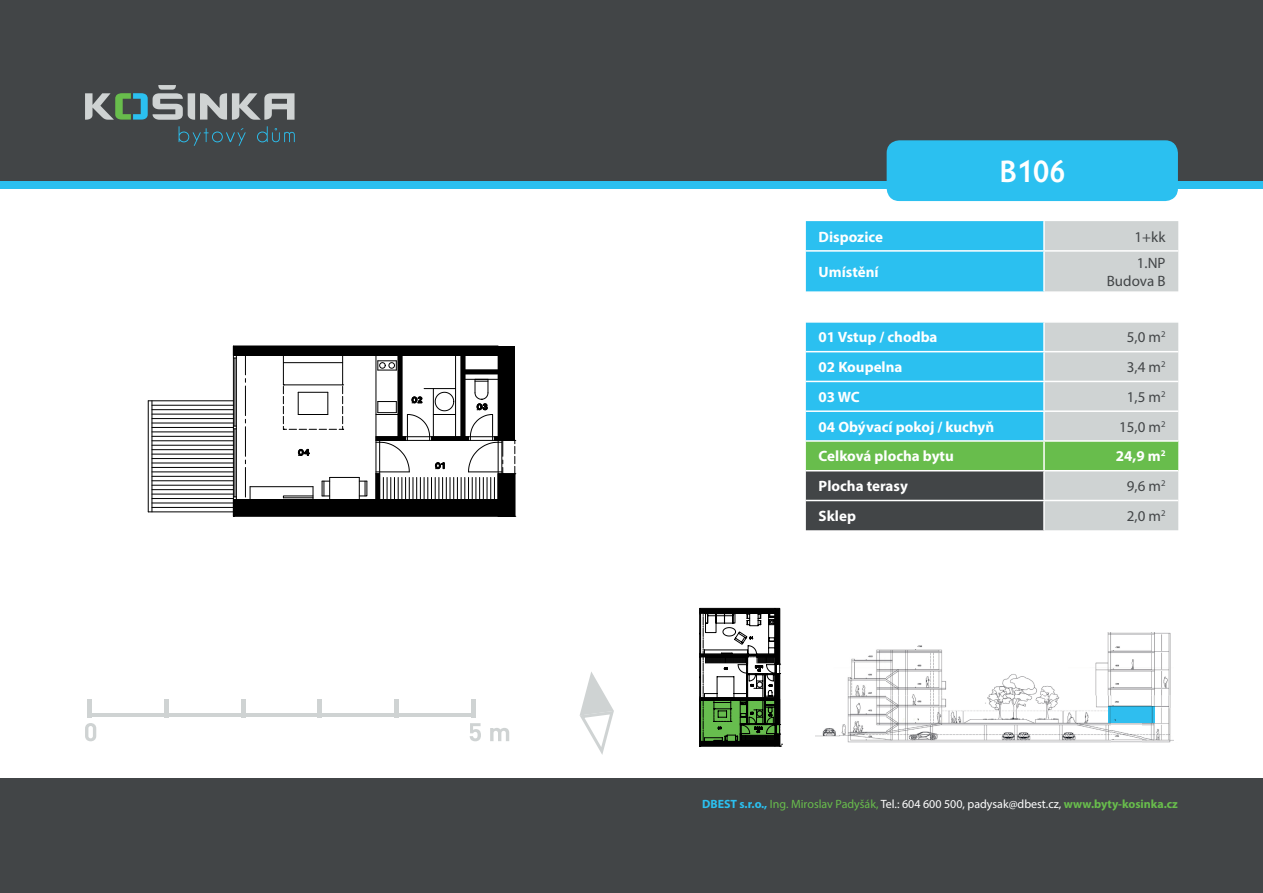
<style>
.page{position:relative;width:1263px;height:893px;background:#fff}
.page>*{position:absolute;margin:0;border:0;box-sizing:border-box;transform-origin:0 0}
.t1{font:700 31.5px "Amor Sans Pro";color:#fff}
.t2{font:700 15px "Myriad Pro";color:#fff}
.t3{font:15px/18px "Myriad Pro";color:#424547;text-align:right}
.t4{font:12px "Myriad Pro";color:#fff}
.s1{font-weight:700;color:#2bc0f0}
.s2{color:#68bd4c}
.s3{font-weight:700;color:#68bd4c}
</style>
<div class="page">
<div style="left:0;top:778px;width:1263px;height:115px;background:#424547"></div>
<div style="left:0;top:21px;width:1263px;height:168px;background:#2bc0f0"></div>
<div style="left:0;top:0;width:1263px;height:181px;background:#424547"></div>
<div style="left:887px;top:140px;width:291px;height:61px;background:#2bc0f0;border-radius:13px"></div>
<svg style="left:179px;top:126px;width:67px;height:20px"></svg>
<svg style="left:257px;top:126px;width:38px;height:16px"></svg>
<svg style="left:85px;top:85px;width:210px;height:35px"></svg>
<svg style="left:579px;top:672px;width:35px;height:83px"></svg>
<img style="left:847px;top:632px;width:324px;height:63px">
<img style="left:815px;top:695px;width:296px;height:48px">
<img style="left:1111px;top:695px;width:60px;height:13px">
<img style="left:1141px;top:708px;width:33px;height:35px">
<img style="left:1111px;top:723px;width:30px;height:20px">
<img style="left:1108px;top:707px;width:46px;height:16px">
<svg style="left:700px;top:608px;width:82px;height:138px"></svg>
<svg style="left:806px;top:221px;width:372px;height:309px;background:#78bcc4"></svg>
<hr style="left:806px;top:250px;width:238px;height:2px;background:#fff">
<hr style="left:1044px;top:250px;width:134px;height:2px;background:#fff">
<hr style="left:806px;top:351px;width:238px;height:1px;background:#fff">
<hr style="left:1044px;top:351px;width:134px;height:1px;background:#fff">
<hr style="left:806px;top:381px;width:238px;height:1px;background:#fff">
<hr style="left:1044px;top:381px;width:134px;height:1px;background:#fff">
<hr style="left:806px;top:410px;width:238px;height:2px;background:#fff">
<hr style="left:1044px;top:410px;width:134px;height:2px;background:#fff">
<hr style="left:806px;top:440px;width:238px;height:2px;background:#fff">
<hr style="left:1044px;top:440px;width:134px;height:2px;background:#fff">
<hr style="left:806px;top:470px;width:238px;height:1px;background:#fff">
<hr style="left:1044px;top:470px;width:134px;height:1px;background:#fff">
<hr style="left:806px;top:500px;width:238px;height:1px;background:#fff">
<hr style="left:1044px;top:500px;width:134px;height:1px;background:#fff">
<hr style="left:805px;top:291px;width:239px;height:2px;background:#fff">
<hr style="left:805px;top:293px;width:2px;height:28px;background:#fff">
<hr style="left:1044px;top:291px;width:135px;height:2px;background:#fff">
<hr style="left:1177px;top:293px;width:2px;height:28px;background:#fff">
<hr style="left:805px;top:321px;width:239px;height:2px;background:#fff">
<hr style="left:1044px;top:321px;width:135px;height:2px;background:#fff">
<hr style="left:1043px;top:221px;width:2px;height:29px;background:#fff">
<hr style="left:1043px;top:252px;width:2px;height:39px;background:#fff">
<hr style="left:1043px;top:293px;width:2px;height:28px;background:#fff">
<hr style="left:1043px;top:323px;width:2px;height:28px;background:#fff">
<hr style="left:1043px;top:352px;width:2px;height:29px;background:#fff">
<hr style="left:1043px;top:382px;width:2px;height:28px;background:#fff">
<hr style="left:1043px;top:412px;width:2px;height:28px;background:#fff">
<hr style="left:1043px;top:442px;width:2px;height:28px;background:#fff">
<hr style="left:1043px;top:471px;width:2px;height:29px;background:#fff">
<hr style="left:1043px;top:501px;width:2px;height:29px;background:#fff">
<hr style="left:87px;top:713px;width:388px;height:4px;background:#cfd3d3">
<hr style="left:87px;top:699px;width:4px;height:18px;background:#cfd3d3">
<hr style="left:164px;top:699px;width:4px;height:18px;background:#cfd3d3">
<hr style="left:241px;top:699px;width:4px;height:18px;background:#cfd3d3">
<hr style="left:318px;top:699px;width:4px;height:18px;background:#cfd3d3">
<hr style="left:395px;top:699px;width:4px;height:18px;background:#cfd3d3">
<hr style="left:472px;top:699px;width:4px;height:18px;background:#cfd3d3">
<svg style="left:85px;top:723px;width:11px;height:18px"></svg>
<svg style="left:470px;top:723px;width:11px;height:18px"></svg>
<svg style="left:490px;top:728px;width:19px;height:13px"></svg>
<div style="left:233px;top:500px;width:265px;height:16px;background:#000"></div>
<div style="left:233px;top:346px;width:265px;height:9px;background:#000"></div>
<div style="left:498px;top:346px;width:17px;height:94px;background:#000"></div>
<div style="left:498px;top:474px;width:17px;height:42px;background:#000"></div>
<hr style="left:148px;top:512px;width:85px;height:1px;background:#000">
<hr style="left:152px;top:507px;width:81px;height:1px;background:#000">
<hr style="left:152px;top:503px;width:81px;height:1px;background:#000">
<hr style="left:152px;top:498px;width:81px;height:1px;background:#000">
<hr style="left:152px;top:494px;width:81px;height:1px;background:#000">
<hr style="left:152px;top:489px;width:81px;height:1px;background:#000">
<hr style="left:152px;top:485px;width:81px;height:1px;background:#000">
<hr style="left:152px;top:480px;width:81px;height:1px;background:#000">
<hr style="left:152px;top:476px;width:81px;height:1px;background:#000">
<hr style="left:152px;top:472px;width:81px;height:1px;background:#000">
<hr style="left:152px;top:467px;width:81px;height:1px;background:#000">
<hr style="left:152px;top:463px;width:81px;height:1px;background:#000">
<hr style="left:152px;top:458px;width:81px;height:1px;background:#000">
<hr style="left:152px;top:454px;width:81px;height:1px;background:#000">
<hr style="left:152px;top:449px;width:81px;height:1px;background:#000">
<hr style="left:152px;top:445px;width:81px;height:1px;background:#000">
<hr style="left:152px;top:440px;width:81px;height:1px;background:#000">
<hr style="left:152px;top:436px;width:81px;height:1px;background:#000">
<hr style="left:152px;top:432px;width:81px;height:1px;background:#000">
<hr style="left:152px;top:427px;width:81px;height:1px;background:#000">
<hr style="left:152px;top:423px;width:81px;height:1px;background:#000">
<hr style="left:152px;top:418px;width:81px;height:1px;background:#000">
<hr style="left:152px;top:414px;width:81px;height:1px;background:#000">
<hr style="left:152px;top:409px;width:81px;height:1px;background:#000">
<hr style="left:152px;top:405px;width:81px;height:1px;background:#000">
<hr style="left:148px;top:401px;width:85px;height:1px;background:#000">
<hr style="left:148px;top:401px;width:1px;height:111px;background:#000">
<hr style="left:152px;top:401px;width:1px;height:111px;background:#000">
<hr style="left:250px;top:486px;width:63px;height:1px;background:#000">
<hr style="left:233px;top:346px;width:1px;height:170px;background:#000">
<svg style="left:244px;top:356px;width:2px;height:26px"></svg>
<hr style="left:245px;top:386px;width:1px;height:30px;background:#000">
<svg style="left:245px;top:419px;width:1px;height:45px"></svg>
<hr style="left:245px;top:467px;width:1px;height:30px;background:#000">
<hr style="left:233px;top:355px;width:165px;height:1px;background:#000">
<hr style="left:233px;top:499px;width:143px;height:1px;background:#000">
<hr style="left:236px;top:355px;width:1px;height:145px;background:#000">
<svg style="left:244px;top:487px;width:7px;height:12px"></svg>
<hr style="left:235px;top:358px;width:1px;height:68px;background:#000">
<hr style="left:235px;top:429px;width:1px;height:68px;background:#000">
<svg style="left:283px;top:355px;width:233px;height:150px"></svg>
<h1 class="t1" style="left:999px;top:154px;width:68px">B106</h1>
<p class="t2" style="left:819px;top:227px;width:66px">Dispozice</p>
<p class="t3" style="left:1134px;top:227px;width:32px">1+kk</p>
<p class="t2" style="left:819px;top:262px;width:62px">Umístění</p>
<p class="t3" style="left:1107px;top:254px;width:60px">1.NP<br>Budova B</p>
<p class="t2" style="left:819px;top:328px;width:120px">01 Vstup / chodba</p>
<p class="t3" style="left:1127px;top:328px;width:40px">5,0 m<sup>2</sup></p>
<p class="t2" style="left:819px;top:357px;width:85px">02 Koupelna</p>
<p class="t3" style="left:1127px;top:358px;width:40px">3,4 m<sup>2</sup></p>
<p class="t2" style="left:819px;top:387px;width:43px">03 WC</p>
<p class="t3" style="left:1127px;top:388px;width:40px">1,5 m<sup>2</sup></p>
<p class="t2" style="left:819px;top:417px;width:177px">04 Obývací pokoj / kuchyň</p>
<p class="t3" style="left:1119px;top:417px;width:48px">15,0 m<sup>2</sup></p>
<p class="t2" style="left:819px;top:447px;width:137px">Celková plocha bytu</p>
<p class="t2" style="left:1116px;top:447px;width:51px">24,9 m<sup>2</sup></p>
<p class="t2" style="left:819px;top:476px;width:91px">Plocha terasy</p>
<p class="t3" style="left:1127px;top:477px;width:40px">9,6 m<sup>2</sup></p>
<p class="t2" style="left:819px;top:506px;width:39px">Sklep</p>
<p class="t3" style="left:1127px;top:507px;width:40px">2,0 m<sup>2</sup></p>
<p class="t4" style="left:702px;top:796px;width:477px"><span class="s1">DBEST s.r.o.,</span> <span class="s2">Ing. Miroslav Padyšák,</span> Tel.: 604 600 500, padysak@dbest.cz, <span class="s3">www.byty-kosinka.cz</span></p>
</div>
